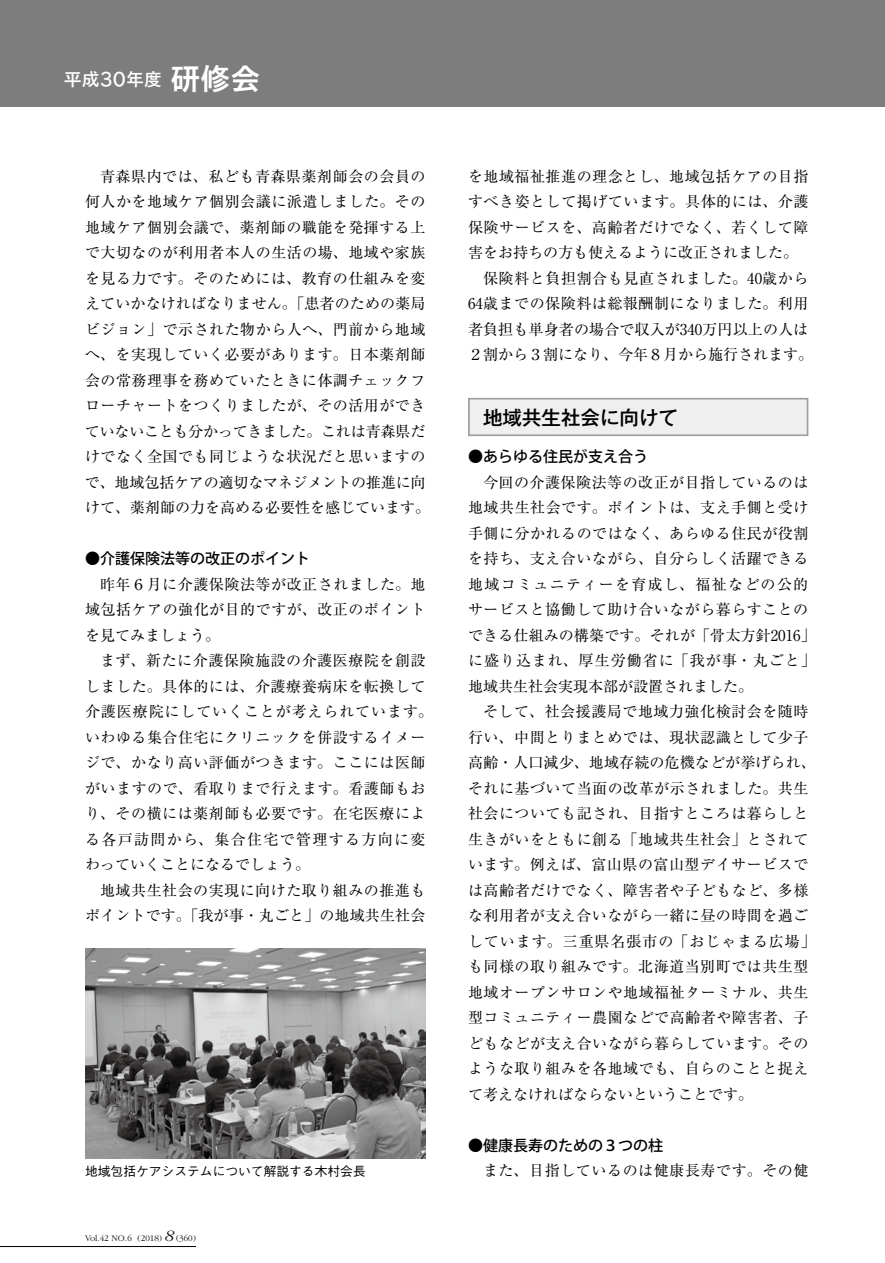
<style>
.page{position:relative;width:885px;height:1263px;background:#fff}
.page>*{position:absolute;margin:0;border:0;box-sizing:border-box;transform-origin:0 0}
.t1{font:500 19.5px "Gothic MB101 Pro";color:#000}
.t2{font:18px "TB Go Std DB";color:#fff}
.t3{font:15px/25.5px "Ryumin Pro";letter-spacing:.035em;color:#000}
.t4{font:15px "Ryumin Pro";color:#000}
.t5{font:500 15px "Koz Go Pro";color:#000}
.t6{font:15px "Ryumin Pro";letter-spacing:.01em;color:#000}
.t7{font:500 12.75px "Gothic BBB Pro";color:#000}
.t8{font:300 9px "Garamond";color:#000}
.s1{font-family:"TB Go Std B";font-size:30px}
.s2{font-style:italic;font-size:16.5px}
</style>
<div class="page">
<hr style="left:0;top:1246px;width:196px;height:1px;background:#000">
<div style="left:468px;top:398px;width:340px;height:38px;background:#efefef;border:2px solid #9fa0a0"></div>
<div style="left:0;top:0;width:884px;height:106px;background:#7d7d7d"></div>
<img style="left:85px;top:948px;width:340px;height:211px">
<p class="t2" style="left:64px;top:63px;width:198px">平成30年度<span class="s1">研修会</span></p>
<p class="t3" style="left:85px;top:162px;width:347px;text-indent:15px">青森県内では、私ども青森県薬剤師会の会員の何人かを地域ケア個別会議に派遣しました。その地域ケア個別会議で、薬剤師の職能を発揮する上で大切なのが利用者本人の生活の場、地域や家族を見る力です。そのためには、教育の仕組みを変えていかなければなりません。「患者のための薬局ビジョン」で示された物から人へ、門前から地域へ、を実現していく必要があります。日本薬剤師会の常務理事を務めていたときに体調チェックフローチャートをつくりましたが、その活用ができていないことも分かってきました。これは青森県だけでなく全国でも同じような状況だと思いますので、地域包括ケアの適切なマネジメントの推進に向けて、薬剤師の力を高める必要性を感じています。</p>
<p class="t5" style="left:85px;top:549px;width:226px">●介護保険法等の改正のポイント</p>
<p class="t3" style="left:85px;top:570px;width:342px;text-align:justify;text-indent:15px">昨年６月に介護保険法等が改正されました。地域包括ケアの強化が目的ですが、改正のポイントを見てみましょう。</p>
<p class="t3" style="left:85px;top:647px;width:349px;text-indent:15px">まず、新たに介護保険施設の介護医療院を創設しました。具体的には、介護療養病床を転換して介護医療院にしていくことが考えられています。いわゆる集合住宅にクリニックを併設するイメージで、かなり高い評価がつきます。ここには医師がいますので、看取りまで行えます。看護師もおり、その横には薬剤師も必要です。在宅医療による各戸訪問から、集合住宅で管理する方向に変わっていくことになるでしょう。</p>
<p class="t3" style="left:85px;top:876px;width:342px;text-align:right">地域共生社会の実現に向けた取り組みの推進もポイントです。「我が事・丸ごと」の地域共生社会</p>
<p class="t7" style="left:85px;top:1161px;width:282px">地域包括ケアシステムについて解説する木村会長</p>
<p class="t8" style="left:85px;top:1233px;width:112px">Vol.42 NO.6 (2018) <span class="s2">8</span> (360)</p>
<p class="t3" style="left:468px;top:162px;width:342px">を地域福祉推進の理念とし、地域包括ケアの目指</p>
<p class="t3" style="left:468px;top:188px;width:342px">すべき姿として掲げています。具体的には、介護</p>
<p class="t3" style="left:468px;top:213px;width:342px">保険サービスを、高齢者だけでなく、若くして障</p>
<p class="t4" style="left:468px;top:241px;width:331px">害をお持ちの方も使えるように改正されました。</p>
<p class="t3" style="left:483px;top:264px;width:327px">保険料と負担割合も見直されました。40歳から</p>
<p class="t3" style="left:468px;top:290px;width:342px">64歳までの保険料は総報酬制になりました。利用</p>
<p class="t6" style="left:468px;top:317px;width:342px">者負担も単身者の場合で収入が340万円以上の人は</p>
<p class="t4" style="left:468px;top:343px;width:346px">２割から３割になり、今年８月から施行されます。</p>
<h1 class="t1" style="left:483px;top:401px;width:196px">地域共生社会に向けて</h1>
<p class="t5" style="left:468px;top:447px;width:181px">●あらゆる住民が支え合う</p>
<p class="t3" style="left:468px;top:468px;width:349px;text-indent:15px">今回の介護保険法等の改正が目指しているのは地域共生社会です。ポイントは、支え手側と受け手側に分かれるのではなく、あらゆる住民が役割を持ち、支え合いながら、自分らしく活躍できる地域コミュニティーを育成し、福祉などの公的サービスと協働して助け合いながら暮らすことのできる仕組みの構築です。それが「骨太方針2016」に盛り込まれ、厚生労働省に「我が事・丸ごと」地域共生社会実現本部が設置されました。</p>
<p class="t3" style="left:468px;top:698px;width:349px;text-indent:15px">そして、社会援護局で地域力強化検討会を随時行い、中間とりまとめでは、現状認識として少子高齢・人口減少、地域存続の危機などが挙げられ、それに基づいて当面の改革が示されました。共生社会についても記され、目指すところは暮らしと生きがいをともに創る「地域共生社会」とされています。例えば、富山県の富山型デイサービスでは高齢者だけでなく、障害者や子どもなど、多様な利用者が支え合いながら一緒に昼の時間を過ごしています。三重県名張市の「おじゃまる広場」も同様の取り組みです。北海道当別町では共生型地域オープンサロンや地域福祉ターミナル、共生型コミュニティー農園などで高齢者や障害者、子どもなどが支え合いながら暮らしています。そのような取り組みを各地域でも、自らのことと捉えて考えなければならないということです。</p>
<p class="t5" style="left:468px;top:1135px;width:196px">●健康長寿のための３つの柱</p>
<p class="t3" style="left:483px;top:1157px;width:327px">また、目指しているのは健康長寿です。その健</p>
</div>
